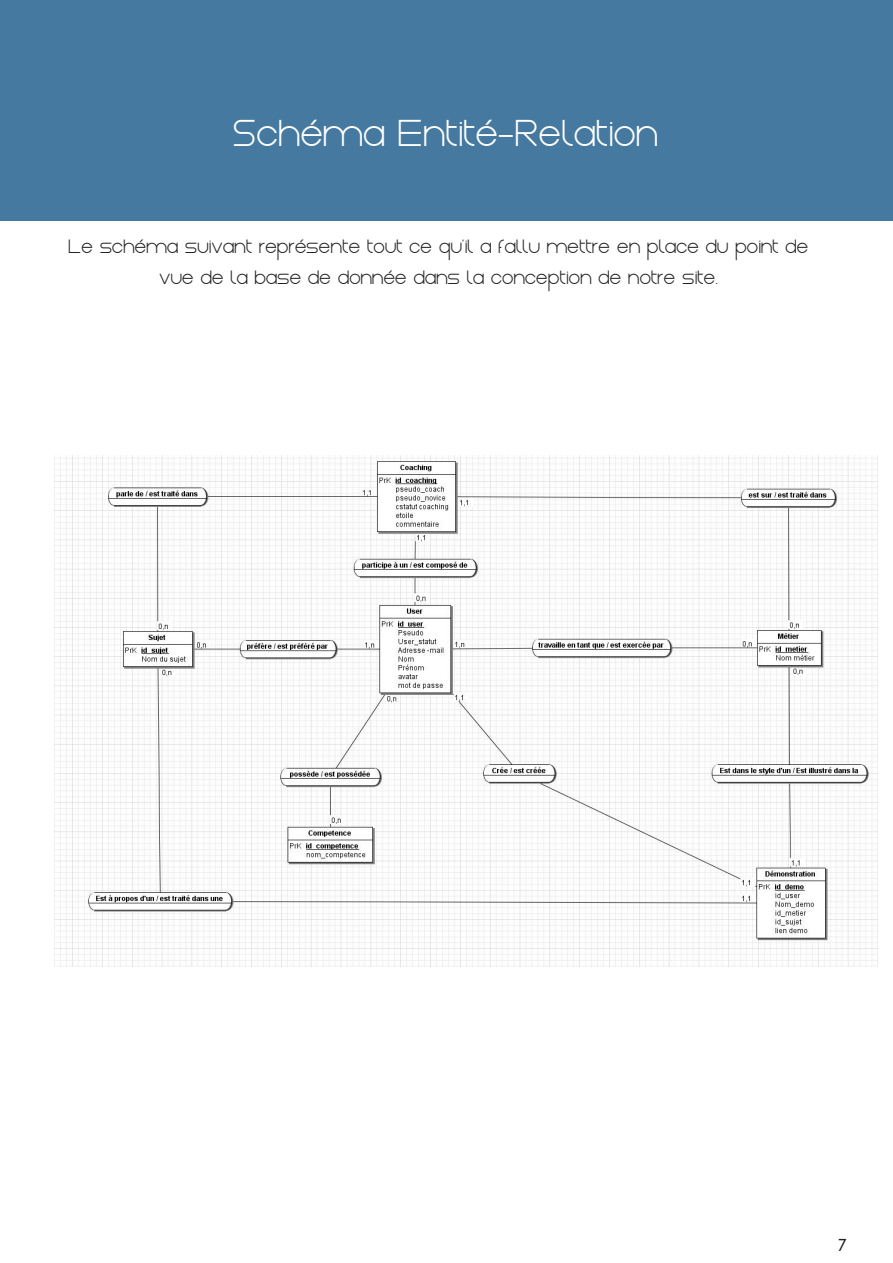
<style>
.page{position:relative;width:893px;height:1263px;background:#fff}
.page>*{position:absolute;margin:0;border:0;box-sizing:border-box;transform-origin:0 0}
.t1{font:49.5px "Gasalt";color:#fff}
.t2{font:25.5px/30.6px "Gasalt";color:#231f20;text-align:center}
.t3{font:900 24px "Gasalt";color:#231f20}
</style>
<div class="page">
<img style="left:54px;top:455px;width:824px;height:512px">
<div style="left:0;top:0;width:893px;height:221px;background:#46799f"></div>
<p class="t1" style="left:234px;top:110px;width:427px">Schéma Entité-Relation</p>
<p class="t2" style="left:69px;top:233px;width:742px">Le schéma suivant représente tout ce qu'il a fallu mettre en place du point de vue de la base de donnée dans la conception de notre site.</p>
<p class="t3" style="left:839px;top:1234px;width:11px">7</p>
</div>
